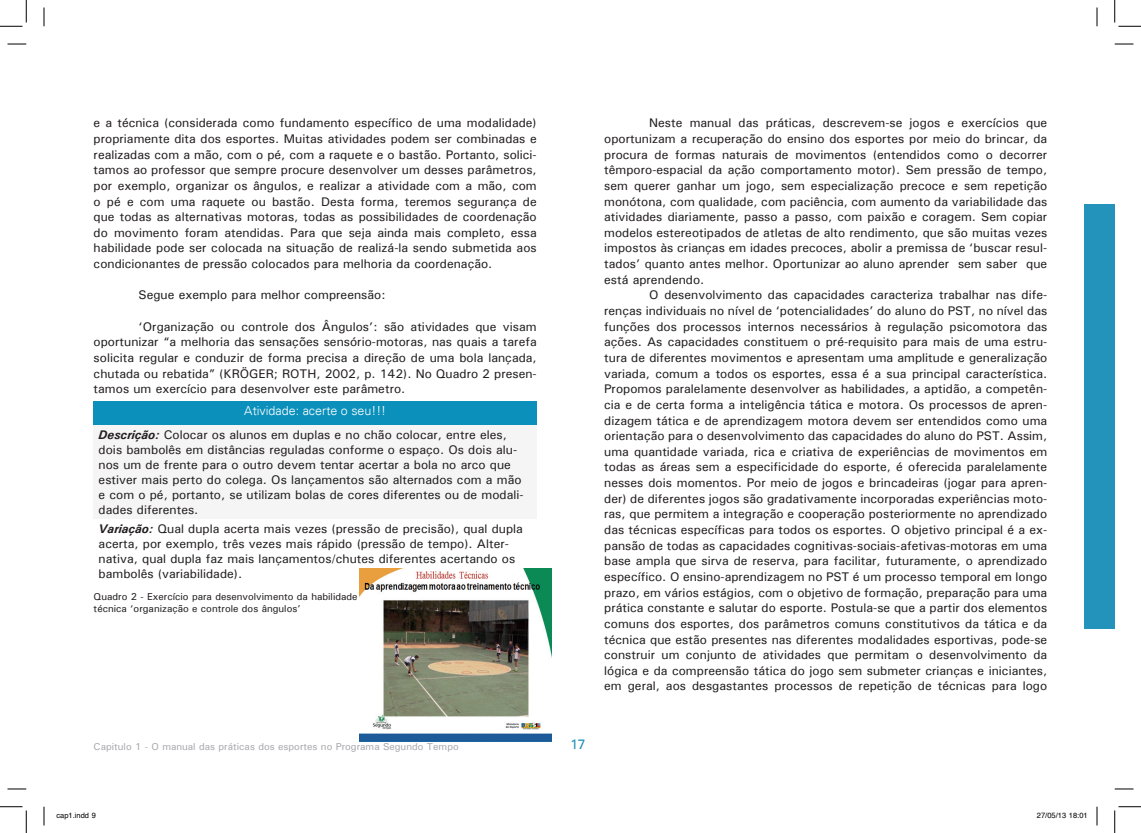
<style>
.page{position:relative;width:1141px;height:833px;background:#fff}
.page>*{position:absolute;margin:0;border:0;box-sizing:border-box;transform-origin:0 0}
.t1{font:500 13.75px "Univers CE";color:#2393bb}
.t2{font:12.5px/15.6px "Univers ATT";color:#231f20;text-align:justify}
.t3{font:300 12.5px "Univers LT";color:#fff}
.t4{font:10px/11.2px "Univers ATT";color:#231f20}
.t5{font:10px "Univers ATT";color:#a8a9ad}
.t6{font:7.5px "Helvetica";color:#000}
.s1{font-weight:700;font-style:italic}
</style>
<div class="page">
<img style="left:359px;top:568px;width:193px;height:172px">
<div style="left:94px;top:401px;width:442px;height:24px;background:#0a90bb"></div>
<div style="left:94px;top:425px;width:442px;height:93px;background:#f5f5f6"></div>
<div style="left:1083px;top:204px;width:31px;height:424px;background:#2393bb"></div>
<svg style="left:8px;top:43px;width:18px;height:2px"></svg>
<svg style="left:1114px;top:43px;width:19px;height:2px"></svg>
<svg style="left:8px;top:788px;width:18px;height:1px"></svg>
<svg style="left:1114px;top:788px;width:19px;height:1px"></svg>
<svg style="left:43px;top:8px;width:2px;height:18px"></svg>
<svg style="left:43px;top:806px;width:2px;height:19px"></svg>
<svg style="left:1096px;top:8px;width:1px;height:18px"></svg>
<svg style="left:1096px;top:806px;width:1px;height:19px"></svg>
<svg style="left:0;top:0;width:27px;height:27px"></svg>
<svg style="left:0;top:806px;width:27px;height:26px"></svg>
<svg style="left:1114px;top:0;width:26px;height:27px"></svg>
<svg style="left:1114px;top:806px;width:26px;height:26px"></svg>
<p class="t2" style="left:94px;top:115px;width:444px">e a técnica (considerada como fundamento específico de uma modalidade) propriamente dita dos esportes. Muitas atividades podem ser combinadas e realizadas com a mão, com o pé, com a raquete e o bastão. Portanto, solici&shy;tamos ao professor que sempre procure desenvolver um desses parâmetros, por exemplo, organizar os ângulos, e realizar a atividade com a mão, com o pé e com uma raquete ou bastão. Desta forma, teremos segurança de que todas as alternativas motoras, todas as possibilidades de coordenação do movimento foram atendidas. Para que seja ainda mais completo, essa habilidade pode ser colocada na situação de realizá-la sendo submetida aos condicionantes de pressão colocados para melhoria da coordenação.</p>
<p class="t2" style="left:139px;top:287px;width:248px">Segue exemplo para melhor compreensão:</p>
<p class="t2" style="left:94px;top:318px;width:444px;text-indent:45px">‘Organização ou controle dos Ângulos’: são atividades que visam oportunizar “a melhoria das sensações sensório-motoras, nas quais a tarefa solicita regular e conduzir de forma precisa a direção de uma bola lançada, chutada ou rebatida” (KRÖGER; ROTH, 2002, p. 142). No Quadro 2 presen&shy;tamos um exercício para desenvolver este parâmetro.</p>
<p class="t3" style="left:244px;top:403px;width:143px">Atividade: acerte o seu!!!</p>
<p class="t2" style="left:99px;top:426px;width:426px;line-height:15px;text-align:left"><span class="s1">Descrição:</span> Colocar os alunos em duplas e no chão colocar, entre eles, dois bambolês em distâncias reguladas conforme o espaço. Os dois alu&shy;nos um de frente para o outro devem tentar acertar a bola no arco que estiver mais perto do colega. Os lançamentos são alternados com a mão e com o pé, portanto, se utilizam bolas de cores diferentes ou de modali&shy;dades diferentes.</p>
<p class="t2" style="left:99px;top:520px;width:426px;line-height:15px;text-align:left"><span class="s1">Variação:</span> Qual dupla acerta mais vezes (pressão de precisão), qual dupla acerta, por exemplo, três vezes mais rápido (pressão de tempo). Alter&shy;nativa, qual dupla faz mais lançamentos/chutes diferentes acertando os bambolês (variabilidade).</p>
<p class="t4" style="left:94px;top:590px;width:265px">Quadro 2 - Exercício para desenvolvimento da habilidade técnica ‘organização e controle dos ângulos’</p>
<p class="t5" style="left:94px;top:739px;width:366px">Capitulo 1 - O manual das práticas dos esportes no Programa Segundo Tempo</p>
<p class="t1" style="left:570px;top:735px;width:17px">17</p>
<p class="t2" style="left:604px;top:115px;width:444px;text-indent:45px">Neste manual das práticas, descrevem-se jogos e exercícios que oportunizam a recuperação do ensino dos esportes por meio do brincar, da procura de formas naturais de movimentos (entendidos como o decorrer têmporo-espacial da ação comportamento motor). Sem pressão de tempo, sem querer ganhar um jogo, sem especialização precoce e sem repetição monótona, com qualidade, com paciência, com aumento da variabilidade das atividades diariamente, passo a passo, com paixão e coragem. Sem copiar modelos estereotipados de atletas de alto rendimento, que são muitas vezes impostos às crianças em idades precoces, abolir a premissa de ‘buscar resul&shy;tados’ quanto antes melhor. Oportunizar ao aluno aprender sem saber que está aprendendo.</p>
<p class="t2" style="left:604px;top:287px;width:444px;text-indent:45px">O desenvolvimento das capacidades caracteriza trabalhar nas dife&shy;renças individuais no nível de ‘potencialidades’ do aluno do PST, no nível das funções dos processos internos necessários à regulação psicomotora das ações. As capacidades constituem o pré-requisito para mais de uma estru&shy;tura de diferentes movimentos e apresentam uma amplitude e generalização variada, comum a todos os esportes, essa é a sua principal característica.<br>Propomos paralelamente desenvolver as habilidades, a aptidão, a competên&shy;cia e de certa forma a inteligência tática e motora. Os processos de apren&shy;dizagem tática e de aprendizagem motora devem ser entendidos como uma orientação para o desenvolvimento das capacidades do aluno do PST. Assim, uma quantidade variada, rica e criativa de experiências de movimentos em todas as áreas sem a especificidade do esporte, é oferecida paralelamente nesses dois momentos. Por meio de jogos e brincadeiras (jogar para apren&shy;der) de diferentes jogos são gradativamente incorporadas experiências moto&shy;ras, que permitem a integração e cooperação posteriormente no aprendizado das técnicas específicas para todos os esportes. O objetivo principal é a ex&shy;pansão de todas as capacidades cognitivas-sociais-afetivas-motoras em uma base ampla que sirva de reserva, para facilitar, futuramente, o aprendizado específico. O ensino-aprendizagem no PST é um processo temporal em longo prazo, em vários estágios, com o objetivo de formação, preparação para uma prática constante e salutar do esporte. Postula-se que a partir dos elementos comuns dos esportes, dos parâmetros comuns constitutivos da tática e da técnica que estão presentes nas diferentes modalidades esportivas, pode-se construir um conjunto de atividades que permitam o desenvolvimento da lógica e da compreensão tática do jogo sem submeter crianças e iniciantes, em geral, aos desgastantes processos de repetição de técnicas para logo</p>
<p class="t6" style="left:56px;top:810px;width:41px">cap1.indd 9</p>
<p class="t6" style="left:1036px;top:810px;width:52px">27/05/13 18:01</p>
</div>
